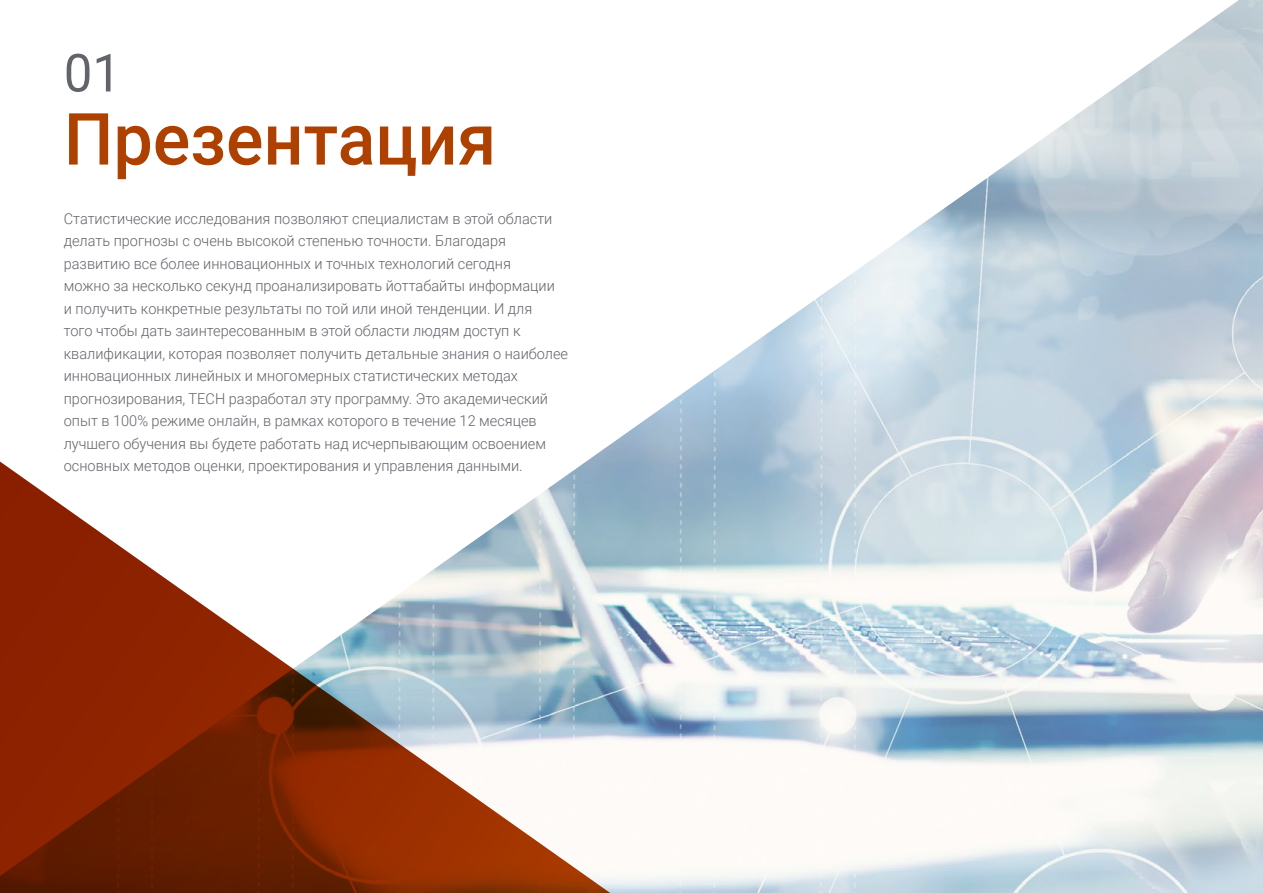
<style>
.page{position:relative;width:1263px;height:893px;background:#fff}
.page>*{position:absolute;margin:0;border:0;box-sizing:border-box;transform-origin:0 0}
.t1{font:500 72px "Roboto";color:#ae4000}
.t2{font:52.5px "Roboto";color:#61646a}
.t3{font:300 15px/22.5px "Roboto";color:#61646a}
</style>
<div class="page">
<img style="left:608px;top:0;width:655px;height:893px">
<svg style="left:0;top:446px;width:640px;height:447px"></svg>
<h2 class="t2" style="left:64px;top:36px;width:59px">01</h2>
<h1 class="t1" style="left:64px;top:89px;width:434px">Презентация</h1>
<p class="t3" style="left:64px;top:207px;width:506px">Статистические исследования позволяют специалистам в этой области делать прогнозы с очень высокой степенью точности. Благодаря развитию все более инновационных и точных технологий сегодня<br>можно за несколько секунд проанализировать йоттабайты информации<br>и получить конкретные результаты по той или иной тенденции. И для<br>того чтобы дать заинтересованным в этой области людям доступ к квалификации, которая позволяет получить детальные знания о наиболее инновационных линейных и многомерных статистических методах прогнозирования, TECH разработал эту программу. Это академический опыт в 100% режиме онлайн, в рамках которого в течение 12 месяцев лучшего обучения вы будете работать над исчерпывающим освоением основных методов оценки, проектирования и управления данными.</p>
</div>
